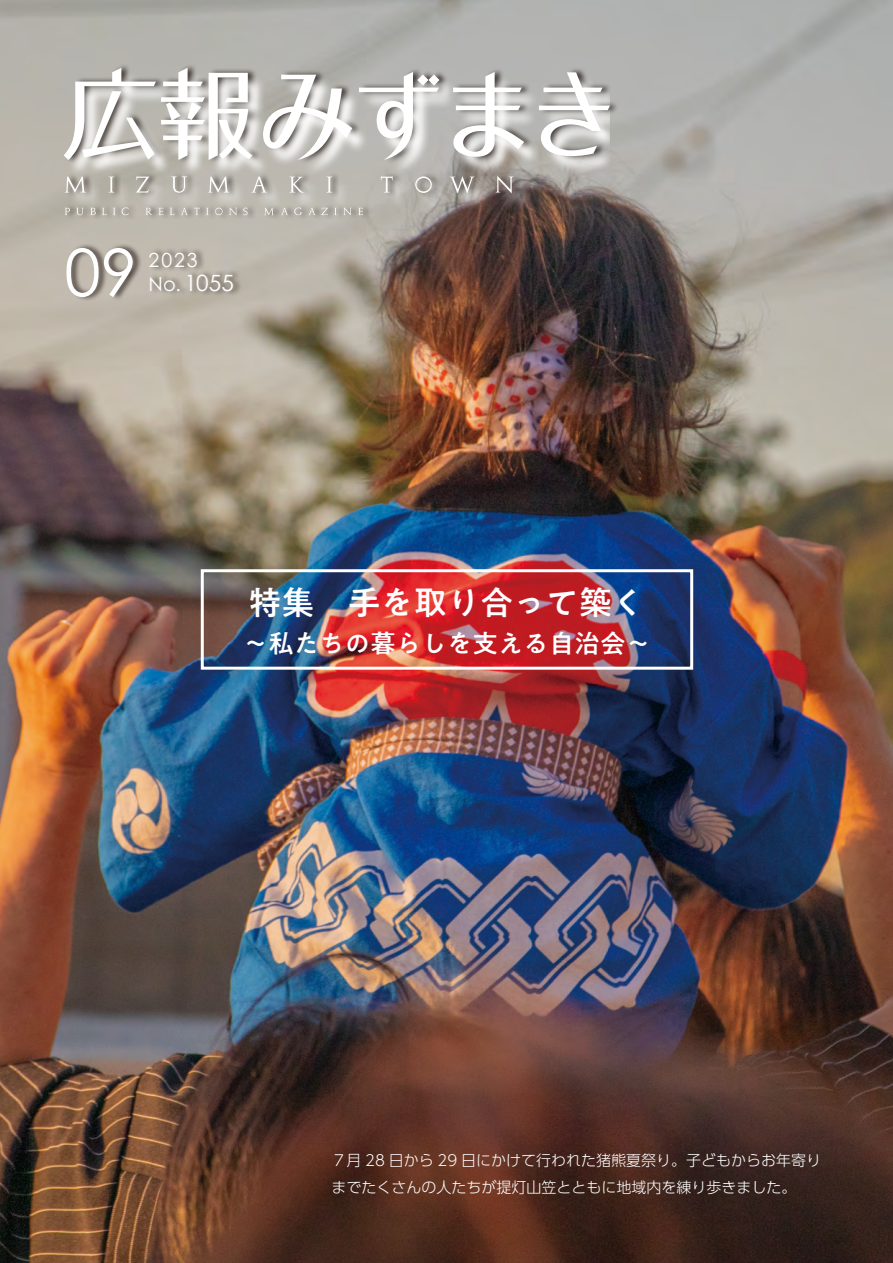
<style>
.page{position:relative;width:893px;height:1263px;background:#fff}
.page>*{position:absolute;margin:0;border:0;box-sizing:border-box;transform-origin:0 0}
.t1{font:65.25px "Century Gothic Pro";color:#fff}
.t2{font:500 33px "PA1 Gothic Std";color:#fefefe}
.t3{font:500 25.5px "PA1 Gothic Std";color:#fefefe}
.t4{font:22.5px "Century Gothic Pro";color:#fff}
.t5{font:19.5px "Century Gothic Pro";letter-spacing:.095em;color:#fff}
.t6{font:300 15px/27px "UD Shin Go Pro";color:#fefefe}
</style>
<div class="page">
<img style="left:0;top:0;width:893px;height:1263px">
<div style="left:188px;top:270px;width:54px;height:26px;background:#231916;opacity:.75"></div>
<div style="left:150px;top:247px;width:56px;height:25px;background:#231916;opacity:.75"></div>
<div style="left:150px;top:272px;width:38px;height:24px;background:#231916;opacity:.75"></div>
<div style="left:66px;top:243px;width:77px;height:59px;background:#231916;opacity:.75"></div>
<div style="left:64px;top:63px;width:555px;height:157px;background:#231916;opacity:.75"></div>
<svg style="left:67px;top:71px;width:543px;height:144px;background:#ada8a2"></svg>
<svg style="left:263px;top:75px;width:89px;height:85px"></svg>
<svg style="left:453px;top:72px;width:71px;height:85px"></svg>
<svg style="left:539px;top:72px;width:71px;height:84px"></svg>
<svg style="left:64px;top:68px;width:188px;height:92px"></svg>
<svg style="left:64px;top:177px;width:22px;height:16px"></svg>
<svg style="left:108px;top:177px;width:7px;height:16px"></svg>
<svg style="left:136px;top:176px;width:13px;height:17px"></svg>
<svg style="left:170px;top:176px;width:18px;height:17px"></svg>
<svg style="left:251px;top:177px;width:16px;height:16px"></svg>
<svg style="left:289px;top:177px;width:16px;height:16px"></svg>
<svg style="left:381px;top:176px;width:12px;height:17px"></svg>
<svg style="left:449px;top:176px;width:26px;height:17px"></svg>
<svg style="left:495px;top:176px;width:19px;height:17px"></svg>
<svg style="left:207px;top:177px;width:23px;height:16px"></svg>
<svg style="left:326px;top:177px;width:7px;height:16px"></svg>
<svg style="left:415px;top:176px;width:17px;height:17px"></svg>
<svg style="left:64px;top:208px;width:6px;height:7px"></svg>
<svg style="left:76px;top:208px;width:8px;height:7px"></svg>
<svg style="left:90px;top:208px;width:26px;height:7px"></svg>
<svg style="left:122px;top:208px;width:6px;height:7px"></svg>
<svg style="left:145px;top:208px;width:18px;height:7px"></svg>
<svg style="left:169px;top:208px;width:6px;height:7px"></svg>
<svg style="left:206px;top:208px;width:3px;height:7px"></svg>
<svg style="left:243px;top:208px;width:5px;height:7px"></svg>
<svg style="left:294px;top:208px;width:8px;height:7px"></svg>
<svg style="left:334px;top:208px;width:3px;height:7px"></svg>
<svg style="left:215px;top:208px;width:8px;height:7px"></svg>
<svg style="left:343px;top:207px;width:9px;height:8px"></svg>
<svg style="left:229px;top:207px;width:8px;height:8px"></svg>
<svg style="left:181px;top:208px;width:7px;height:7px"></svg>
<svg style="left:194px;top:208px;width:6px;height:7px"></svg>
<svg style="left:264px;top:208px;width:10px;height:7px"></svg>
<svg style="left:281px;top:208px;width:7px;height:7px"></svg>
<svg style="left:308px;top:208px;width:20px;height:7px"></svg>
<svg style="left:358px;top:208px;width:5px;height:7px"></svg>
<svg style="left:359px;top:72px;width:80px;height:88px"></svg>
<div style="left:201px;top:569px;width:492px;height:101px;border:3px solid #fefefe"></div>
<h1 class="t1" style="left:64px;top:233px;width:74px">09</h1>
<h3 class="t5" style="left:149px;top:248px;width:51px">2023</h3>
<h3 class="t4" style="left:185px;top:269px;width:51px">1055</h3>
<h3 class="t5" style="left:149px;top:272px;width:34px">No.</h3>
<h2 class="t2" style="left:249px;top:583px;width:398px">特集　手を取り合って築く</h2>
<h3 class="t3" style="left:243px;top:628px;width:410px">～私たちの暮らしを支える自治会~</h3>
<p class="t6" style="left:332px;top:1146px;width:491px">７月 28 日から 29 日にかけて行われた猪熊夏祭り。子どもからお年寄りまでたくさんの人たちが提灯山笠とともに地域内を練り歩きました。</p>
</div>
